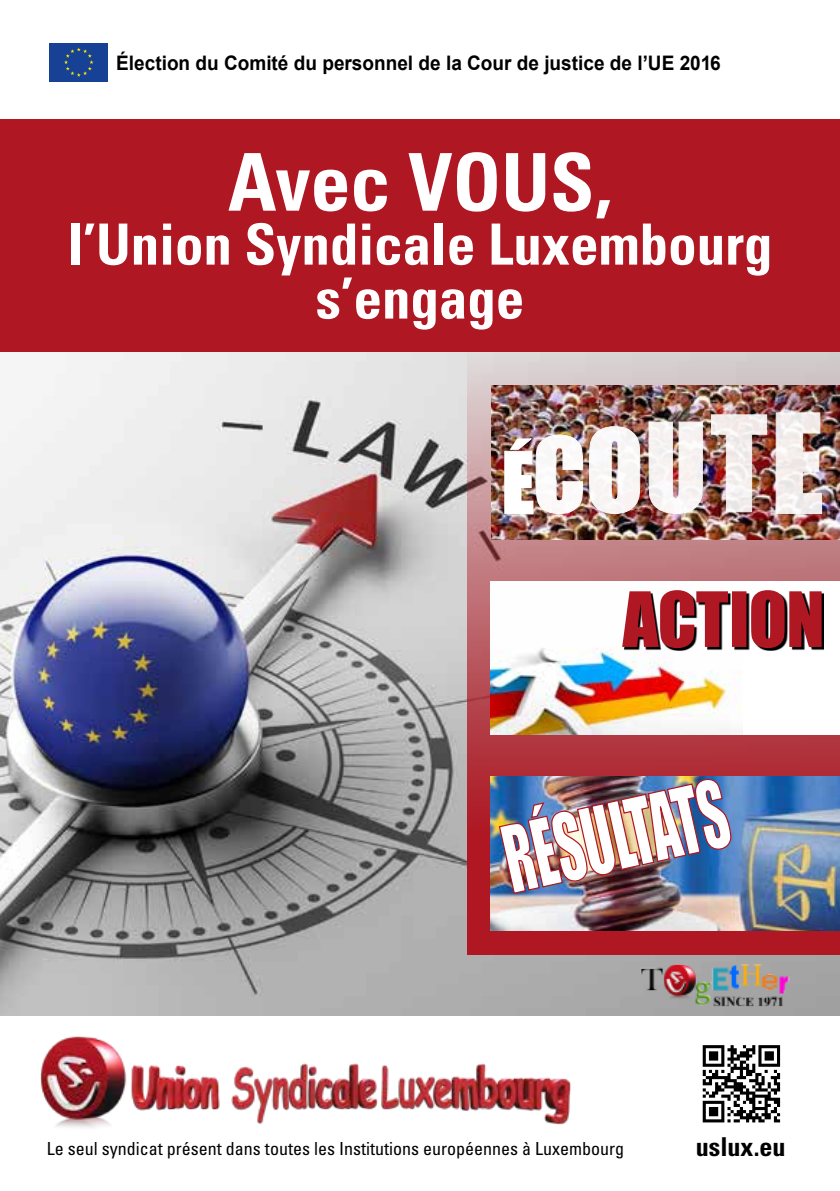
<style>
.page{position:relative;width:840px;height:1191px;background:#fff}
.page>*{position:absolute;margin:0;border:0;box-sizing:border-box;transform-origin:0 0}
.t1{font:700 condensed 79.8px "Univers";color:#fff}
.t2{font:700 condensed 56.8px/54px "Univers";color:#fff;text-align:center}
.t3{font:700 condensed 26px "Univers";color:#000}
.t4{font:700 20px "Arial";color:#000;scale:.95 1}
.t5{font:condensed 18px "Univers";color:#000}
</style>
<div class="page">
<img style="left:0;top:351px;width:839px;height:664px">
<svg style="left:467px;top:351px;width:372px;height:604px;background:#bc666c"></svg>
<div style="left:0;top:119px;width:839px;height:232px;background:#af1823"></div>
<div style="left:50px;top:43px;width:58px;height:39px;background:#164194"></div>
<svg style="left:64px;top:47px;width:29px;height:30px"></svg>
<img style="left:40px;top:1036px;width:531px;height:92px">
<img style="left:490px;top:776px;width:349px;height:154px">
<img style="left:497px;top:777px;width:234px;height:117px">
<svg style="left:702px;top:1045px;width:77px;height:77px"></svg>
<img style="left:633px;top:964px;width:161px;height:44px">
<img style="left:491px;top:386px;width:348px;height:153px">
<img style="left:774px;top:412px;width:48px;height:102px">
<img style="left:504px;top:426px;width:136px;height:88px">
<img style="left:647px;top:421px;width:55px;height:93px">
<img style="left:710px;top:414px;width:57px;height:99px">
<div style="left:490px;top:581px;width:349px;height:154px;background:#fff"></div>
<img style="left:490px;top:648px;width:252px;height:87px">
<svg style="left:624px;top:592px;width:199px;height:58px"></svg>
<svg style="left:622px;top:590px;width:199px;height:58px"></svg>
<p class="t4" style="left:116px;top:50px;width:637px">Élection du Comité du personnel de la Cour de justice de l’UE 2016</p>
<h1 class="t1" style="left:228px;top:133px;width:385px">Avec VOUS,</h1>
<h2 class="t2" style="left:67px;top:216px;width:706px">l’Union Syndicale Luxembourg s’engage</h2>
<p class="t5" style="left:47px;top:1137px;width:578px">Le seul syndicat présent dans toutes les Institutions européennes à Luxembourg</p>
<h3 class="t3" style="left:695px;top:1130px;width:91px">uslux.eu</h3>
</div>
